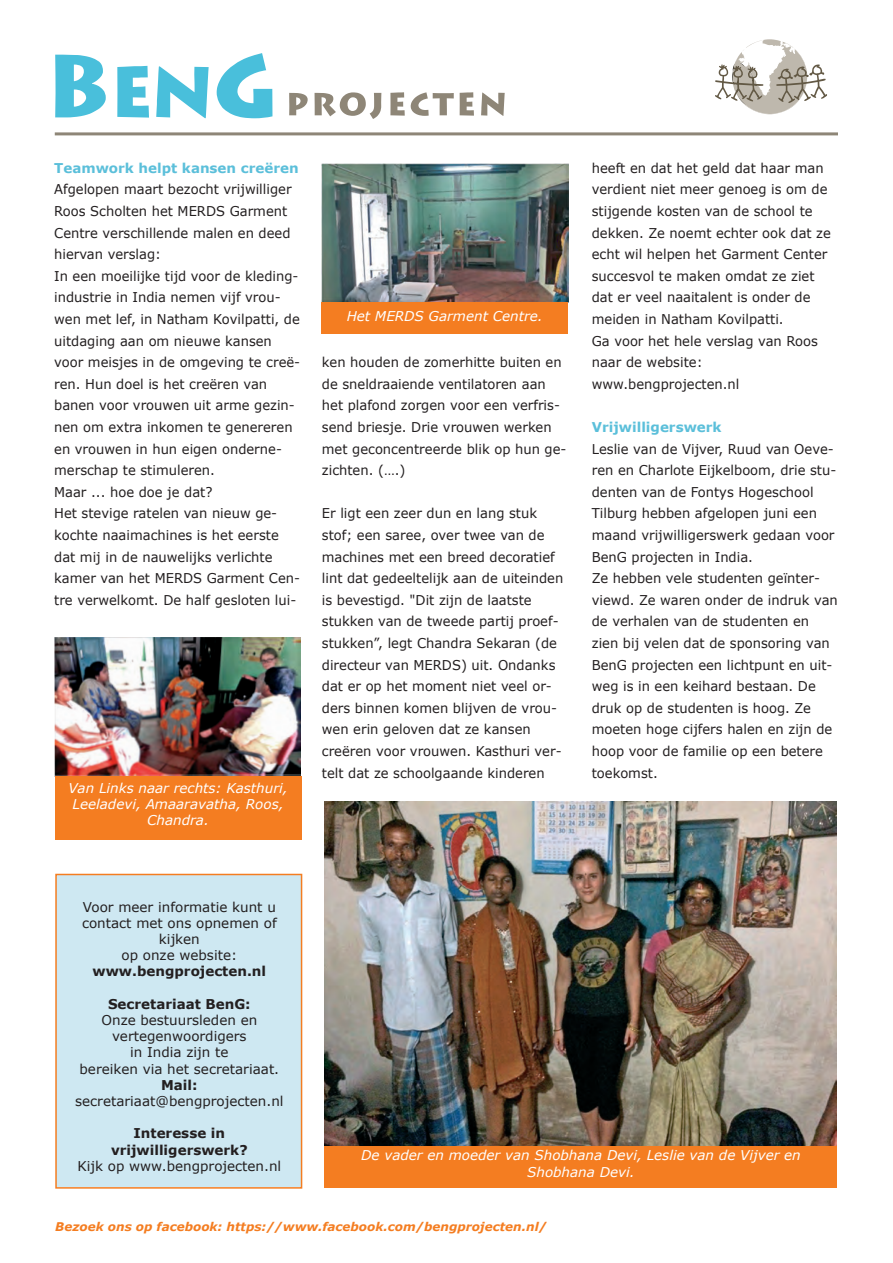
<style>
.page{position:relative;width:893px;height:1263px;background:#fff}
.page>*{position:absolute;margin:0;border:0;box-sizing:border-box;transform-origin:0 0}
.t1{font:13.5px/21.6px "Verdana";color:#231f20}
.t2{font:italic 13.5px/16.2px "Verdana";color:#fff;text-align:center}
.t3{font:700 13.5px/16.2px "Verdana";color:#231f20;text-align:center}
.t4{font:700 13.5px "Verdana";color:#5bbfda}
.t5{font:italic 700 12px "Verdana";color:#f47d21}
</style>
<div class="page">
<div style="left:57px;top:875px;width:244px;height:312px;background:#cee8f2"></div>
<div style="left:55px;top:874px;width:247px;height:314px;border:2px solid #f47d21"></div>
<svg style="left:289px;top:92px;width:216px;height:27px"></svg>
<svg style="left:55px;top:53px;width:217px;height:65px"></svg>
<hr style="left:55px;top:132px;width:783px;height:3px;background:#8e8677">
<svg style="left:715px;top:39px;width:112px;height:75px"></svg>
<img style="left:321px;top:163px;width:247px;height:140px">
<div style="left:322px;top:302px;width:246px;height:32px;background:#f47d21"></div>
<div style="left:324px;top:1140px;width:512px;height:47px;background:#f47d21"></div>
<img style="left:54px;top:637px;width:247px;height:139px">
<div style="left:55px;top:776px;width:246px;height:63px;background:#f47d21"></div>
<img style="left:324px;top:801px;width:512px;height:345px">
<p class="t4" style="left:54px;top:159px;width:246px">Teamwork helpt kansen creëren</p>
<p class="t1" style="left:54px;top:178px;width:248px">Afgelopen maart bezocht vrijwilliger<br>Roos Scholten het MERDS Garment<br>Centre verschillende malen en deed hiervan verslag:<br>In een moeilijke tijd voor de kleding&shy;industrie in India nemen vijf vrou&shy;wen met lef, in Natham Kovilpatti, de uitdaging aan om nieuwe kansen voor meisjes in de omgeving te creë&shy;ren. Hun doel is het creëren van banen voor vrouwen uit arme gezin&shy;nen om extra inkomen te genereren en vrouwen in hun eigen onderne&shy;merschap te stimuleren.<br>Maar ... hoe doe je dat?<br>Het stevige ratelen van nieuw ge&shy;kochte naaimachines is het eerste dat mij in de nauwelijks verlichte kamer van het MERDS Garment Cen&shy;tre verwelkomt. De half gesloten lui-</p>
<p class="t2" style="left:68px;top:779px;width:221px">Van Links naar rechts: Kasthuri,<br>Leeladevi, Amaaravatha, Roos,<br>Chandra.</p>
<p class="t2" style="left:347px;top:307px;width:198px">Het MERDS Garment Centre.</p>
<p class="t1" style="left:322px;top:351px;width:246px">ken houden de zomerhitte buiten en de sneldraaiende ventilatoren aan het plafond zorgen voor een verfris&shy;send briesje. Drie vrouwen werken met geconcentreerde blik op hun ge&shy;zichten. (….)</p>
<p class="t1" style="left:322px;top:502px;width:243px">Er ligt een zeer dun en lang stuk stof; een saree, over twee van de machines met een breed decoratief lint dat gedeeltelijk aan de uiteinden is bevestigd. "Dit zijn de laatste stukken van de tweede partij proef&shy;stukken”, legt Chandra Sekaran (de directeur van MERDS) uit. Ondanks dat er op het moment niet veel or&shy;ders binnen komen blijven de vrou&shy;wen erin geloven dat ze kansen creëren voor vrouwen. Kasthuri ver&shy;telt dat ze schoolgaande kinderen</p>
<p class="t1" style="left:592px;top:157px;width:241px">heeft en dat het geld dat haar man verdient niet meer genoeg is om de stijgende kosten van de school te dekken. Ze noemt echter ook dat ze echt wil helpen het Garment Center succesvol te maken omdat ze ziet dat er veel naaitalent is onder de meiden in Natham Kovilpatti.<br>Ga voor het hele verslag van Roos naar de website: www.bengprojecten.nl</p>
<p class="t4" style="left:592px;top:418px;width:131px">Vrijwilligerswerk</p>
<p class="t1" style="left:592px;top:437px;width:248px">Leslie van de Vijver, Ruud van Oeve&shy;ren en Charlote Eijkelboom, drie stu&shy;denten van de Fontys Hogeschool<br>Tilburg hebben afgelopen juni een maand vrijwilligerswerk gedaan voor<br>BenG projecten in India.<br>Ze hebben vele studenten geïnter&shy;viewd. Ze waren onder de indruk van de verhalen van de studenten en zien bij velen dat de sponsoring van<br>BenG projecten een lichtpunt en uit&shy;weg is in een keihard bestaan. De druk op de studenten is hoog. Ze moeten hoge cijfers halen en zijn de hoop voor de familie op een betere toekomst.</p>
<p class="t1" style="left:82px;top:898px;width:196px;line-height:16.2px;text-align:center">Voor meer informatie kunt u contact met ons opnemen of kijken<br>op onze website:</p>
<p class="t3" style="left:93px;top:963px;width:175px">www.bengprojecten.nl</p>
<p class="t3" style="left:108px;top:995px;width:144px">Secretariaat BenG:</p>
<p class="t1" style="left:80px;top:1011px;width:201px;line-height:16.2px;text-align:center">Onze bestuursleden en vertegenwoordigers<br>in India zijn te<br>bereiken via het secretariaat.</p>
<p class="t3" style="left:161px;top:1076px;width:38px">Mail:</p>
<p class="t1" style="left:75px;top:1090px;width:210px">secretariaat@bengprojecten.nl</p>
<p class="t3" style="left:111px;top:1125px;width:138px">Interesse in vrijwilligerswerk?</p>
<p class="t1" style="left:77px;top:1155px;width:205px">Kijk op www.bengprojecten.nl</p>
<p class="t2" style="left:361px;top:1147px;width:441px">De vader en moeder van Shobhana Devi, Leslie van de Vijver en<br>Shobhana Devi.</p>
<p class="t5" style="left:55px;top:1219px;width:493px">Bezoek ons op facebook: https://www.facebook.com/bengprojecten.nl/</p>
</div>
